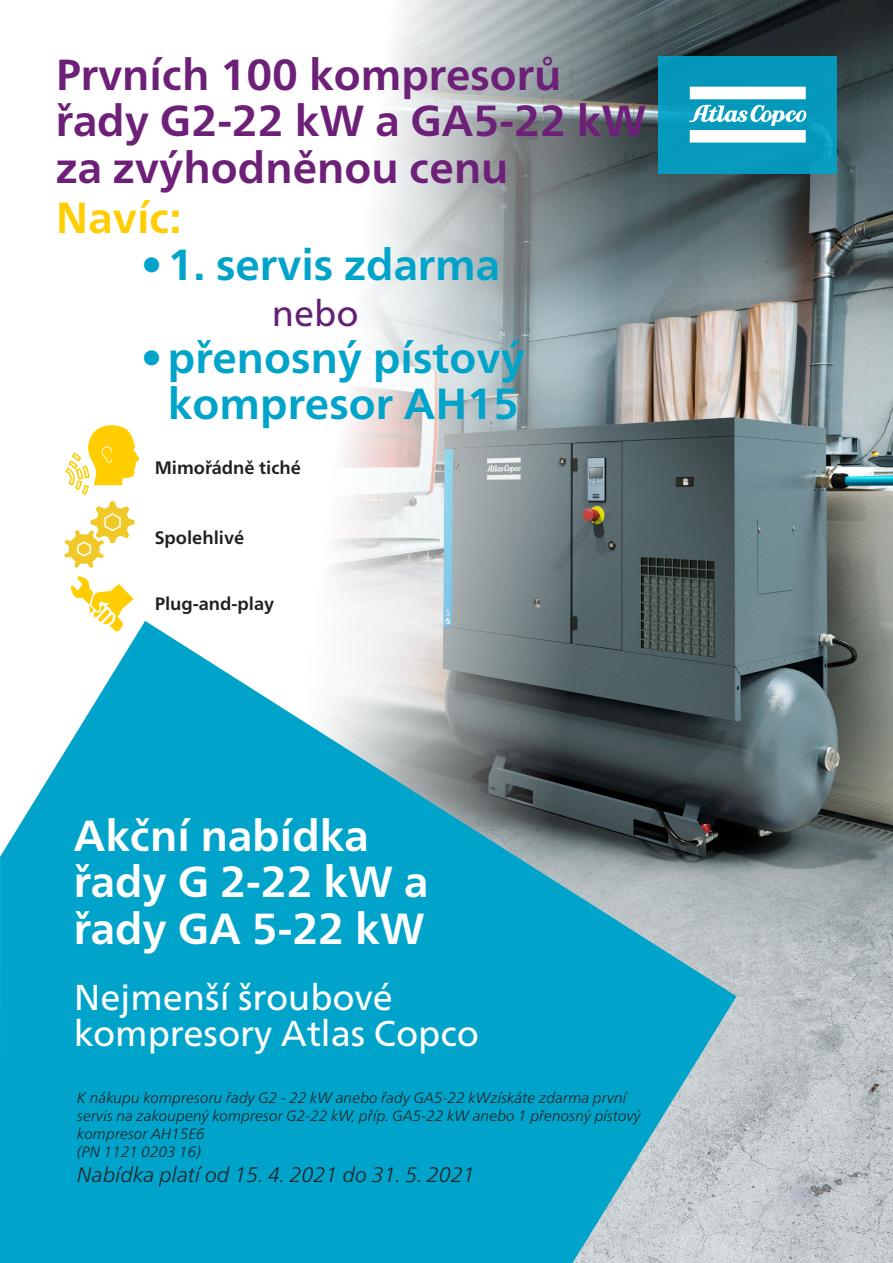
<style>
.page{position:relative;width:893px;height:1263px;background:#fff}
.page>*{position:absolute;margin:0;border:0;box-sizing:border-box;transform-origin:0 0}
.Headline_-_White_Edg{font:700 43.5px "Neue Frutiger World";color:#6d2077}
.t1{font:700 43.5px/46.5px "Neue Frutiger World";color:#00a4ca;text-align:center}
.Headline_-_Blue_Edge{font:700 43.5px "Neue Frutiger World";color:#fff}
.Headline_-_White_Edg-2{font:700 43.5px "Neue Frutiger World";color:#ffcd00}
.Intro_-_Blue_Edge{font:36px/36px "Neue Frutiger World";color:#fff}
.Headline_-_White_Edg-3{font:36px "Neue Frutiger World";color:#642077}
.t2{font:italic 300 21px "Neue Frutiger World";color:#231f20}
.Headline_level_02{font:700 18px "Neue Frutiger World";color:#231f20}
.t3{font:italic 300 15px/18px "Neue Frutiger World";color:#231f20}
</style>
<div class="page">
<img style="left:331px;top:0;width:562px;height:1263px">
<svg style="left:0;top:621px;width:736px;height:642px;background:#30a2bd"></svg>
<svg style="left:61px;top:425px;width:78px;height:207px"></svg>
<div style="left:658px;top:56px;width:179px;height:117px;background:#0499bb"></div>
<svg style="left:690px;top:87px;width:116px;height:12px"></svg>
<svg style="left:689px;top:105px;width:118px;height:38px"></svg>
<p class="Headline_-_White_Edg" style="left:56px;top:36px;width:507px">Prvních 100 kompresorů</p>
<p class="Headline_-_White_Edg" style="left:56px;top:83px;width:592px">řady G2-22 kW a GA5-22 kW</p>
<p class="Headline_-_White_Edg" style="left:56px;top:129px;width:454px">za zvýhodněnou cenu</p>
<p class="Headline_-_White_Edg-2" style="left:56px;top:180px;width:127px">Navíc:</p>
<p class="t1" style="left:141px;top:241px;width:360px">•1. servis zdarma</p>
<p class="Headline_-_White_Edg-3" style="left:272px;top:285px;width:88px">nebo</p>
<p class="t1" style="left:141px;top:334px;width:386px">•přenosný pístový kompresor AH15</p>
<p class="Headline_level_02" style="left:155px;top:451px;width:148px">Mimořádně tiché</p>
<p class="Headline_level_02" style="left:155px;top:521px;width:91px">Spolehlivé</p>
<p class="Headline_level_02" style="left:155px;top:588px;width:121px">Plug-and-play</p>
<p class="Headline_-_Blue_Edge" style="left:74px;top:797px;width:297px">Akční nabídka</p>
<p class="Headline_-_Blue_Edge" style="left:74px;top:843px;width:356px">řady G 2-22 kW a</p>
<p class="Headline_-_Blue_Edge" style="left:74px;top:890px;width:353px">řady GA 5-22 kW</p>
<p class="Intro_-_Blue_Edge" style="left:74px;top:980px;width:407px">Nejmenší šroubové kompresory Atlas Copco</p>
<p class="t3" style="left:77px;top:1087px;width:565px">K nákupu kompresoru řady G2 - 22 kW anebo řady GA5-22 kWzískáte zdarma první servis na zakoupený kompresor G2-22 kW, příp. GA5-22 kW anebo 1 přenosný pístový kompresor AH15E6</p>
<p class="t3" style="left:77px;top:1141px;width:125px">(PN 1121 0203 16)</p>
<p class="t2" style="left:77px;top:1158px;width:399px">Nabídka platí od 15. 4. 2021 do 31. 5. 2021</p>
</div>
